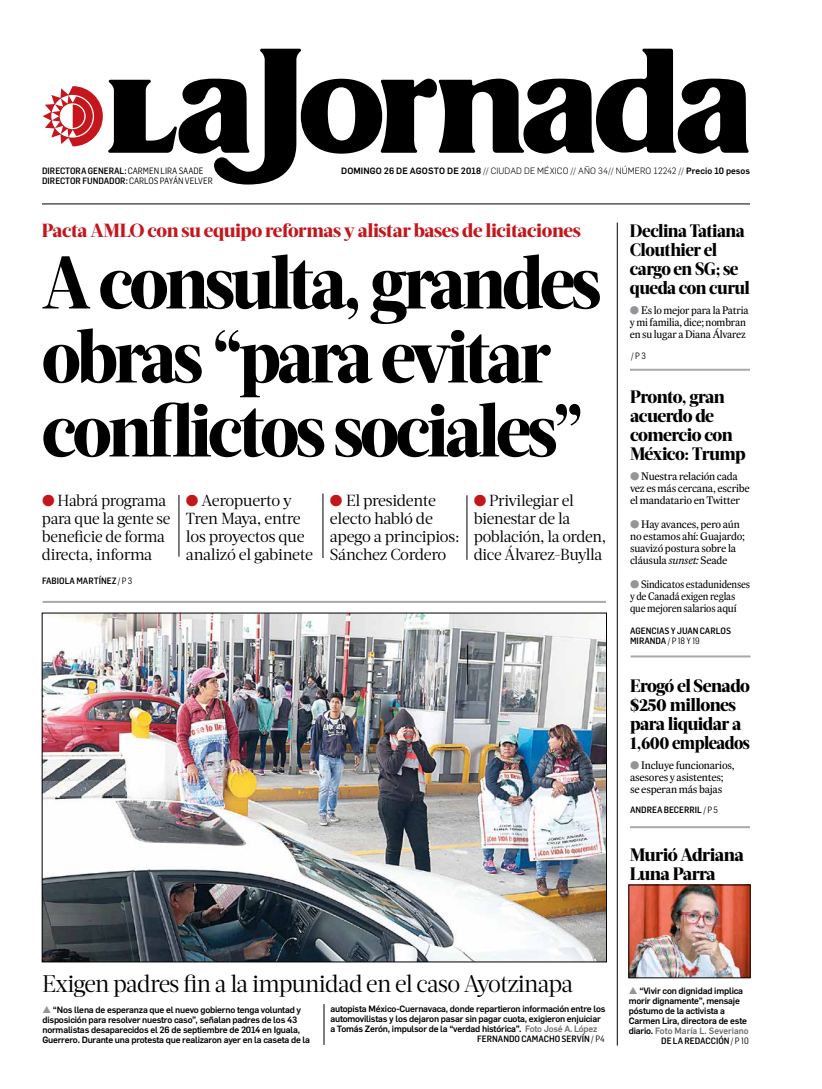
<style>
.page{position:relative;width:822px;height:1089px;background:#fff}
.page>*{position:absolute;margin:0;border:0;box-sizing:border-box;transform-origin:0 0}
.t1{font:800 74px/74px "Acta Headline";letter-spacing:-.05em;color:#000;scale:.94 1}
.t2{font:24px "Acta Headline";letter-spacing:-.035em;color:#000}
.t3{font:800 19px "Acta Headline";letter-spacing:-.02em;color:#c4161c}
.t4{font:800 18px/19px "Acta Headline";letter-spacing:-.03em;color:#000}
.t5{font:800 18px/19px "Acta Headline";letter-spacing:-.03em;color:#000;scale:.95 1}
.t6{font:16px/18px "Acta Deck";letter-spacing:-.025em;color:#000}
.t7{font:16px/18px "Acta Deck";letter-spacing:-.025em;color:#000;scale:.96 1}
.t8{font:11px/12px "Expresso Tx";letter-spacing:-.02em;color:#000}
.t9{font:11px/12px "Expresso Tx";letter-spacing:-.02em;color:#000;scale:.93 1}
.t10{font:500 9px/10px "Flama";letter-spacing:-.02em;color:#000}
.t11{font:500 9px/10px "Flama Semicond";color:#000}
.t12{font:300 9px "Flama";letter-spacing:.01em;color:#000}
.t13{font:9px "Flama Semicond";color:#000}
.s1{font-weight:400}
.s2{font-weight:500}
.s3{color:#c4161c}
.s4{color:#939598}
.s5{font-style:italic}
.s6{color:#6d6e71}
</style>
<div class="page">
<svg style="left:43px;top:49px;width:706px;height:136px"></svg>
<hr style="left:617px;top:222px;width:1px;height:824px;background:#000">
<img style="left:44px;top:615px;width:561px;height:345px">
<hr style="left:42px;top:204px;width:708px;height:1px;background:#000">
<hr style="left:323px;top:494px;width:1px;height:64px;background:#000">
<hr style="left:467px;top:495px;width:1px;height:65px;background:#000">
<hr style="left:179px;top:495px;width:1px;height:62px;background:#000">
<hr style="left:467px;top:645px;width:1px;height:40px;background:#000">
<hr style="left:630px;top:369px;width:120px;height:2px;background:#a7a9ac">
<hr style="left:631px;top:655px;width:120px;height:2px;background:#a7a9ac">
<hr style="left:43px;top:601px;width:563px;height:2px;background:#a7a9ac">
<hr style="left:630px;top:826px;width:120px;height:2px;background:#a7a9ac">
<img style="left:631px;top:887px;width:117px;height:89px">
<hr style="left:324px;top:1004px;width:1px;height:41px;background:#000">
<p class="t11" style="left:42px;top:166px;width:163px">DIRECTORA GENERAL: <span class="s1">CARMEN LIRA SAADE</span></p>
<p class="t12" style="left:341px;top:164px;width:410px"><span class="s2">domingo 26 DE agOsto de 2018</span> // CIUDAD DE MÉXICO // AÑO 34// NÚM ERO 12242 // <span class="s2">Precio 10 pesos</span></p>
<p class="t11" style="left:42px;top:176px;width:172px">DIRECTOR FUNDADOR: <span class="s1">CARLOS PAYÁN VELVER</span></p>
<h3 class="t3" style="left:42px;top:219px;width:540px">Pacta AMLO con su equipo reformas y alistar bases de licitaciones</h3>
<h1 class="t1" style="left:42px;top:246px;width:597px">A consulta, grandes obras “para evitar conflictos sociales”</h1>
<h3 class="t7" style="left:42px;top:492px;width:135px"><span class="s3">●</span> Habrá programa para que la gente se beneficie de forma directa, informa</h3>
<h3 class="t6" style="left:186px;top:492px;width:129px"><span class="s3">●</span> Aeropuerto y<br>Tren Maya, entre los proyectos que analizó el gabinete</h3>
<h3 class="t6" style="left:330px;top:492px;width:131px"><span class="s3">●</span> El presidente electo habló de apego a principios:<br>Sánchez Cordero</h3>
<h3 class="t6" style="left:474px;top:492px;width:134px"><span class="s3">●</span> Privilegiar el bienestar de la población, la orden, dice Álvarez-Buylla</h3>
<p class="t11" style="left:42px;top:576px;width:92px">FABIOLA MARTÍNEZ <span class="s1">/ P 3</span></p>
<h3 class="t5" style="left:630px;top:222px;width:128px">Declina Tatiana<br>Clouthier el cargo en SG; se queda con curul</h3>
<p class="t8" style="left:630px;top:304px;width:120px"><span class="s4">●</span> Es lo mejor para la Patria y mi familia, dice; nombran en su lugar a Diana Álvarez</p>
<p class="t13" style="left:631px;top:350px;width:16px">/ P 3</p>
<h3 class="t4" style="left:630px;top:387px;width:117px">Pronto, gran acuerdo de comercio con<br>México: Trump</h3>
<p class="t8" style="left:630px;top:470px;width:121px"><span class="s4">●</span> Nuestra relación cada vez es más cercana, escribe el mandatario en Twitter</p>
<p class="t8" style="left:630px;top:518px;width:116px"><span class="s4">●</span> Hay avances, pero aún no estamos ahí: Guajardo; suavizó postura sobre la cláusula <span class="s5">sunset:</span> Seade</p>
<p class="t9" style="left:630px;top:578px;width:131px"><span class="s4">●</span> Sindicatos estadunidenses y de Canadá exigen reglas que mejoren salarios aquí</p>
<p class="t11" style="left:630px;top:625px;width:102px">AGENCIAS Y JUAN CARLOS<br>MIRANDA <span class="s1">/ P 18 Y 19</span></p>
<h3 class="t4" style="left:630px;top:677px;width:121px">Erogó el Senado $250 millones para liquidar a<br>1,600 empleados</h3>
<p class="t8" style="left:630px;top:760px;width:106px"><span class="s4">●</span> Incluye funcionarios, asesores y asistentes; se esperan más bajas</p>
<p class="t11" style="left:630px;top:805px;width:90px">ANDREA BECERRIL <span class="s1">/ P 5</span></p>
<h3 class="t4" style="left:630px;top:845px;width:116px">Murió Adriana<br>Luna Parra</h3>
<h2 class="t2" style="left:42px;top:969px;width:533px">Exigen padres fin a la impunidad en el caso Ayotzinapa</h2>
<p class="t10" style="left:42px;top:1004px;width:269px"><span class="s4">▲</span> “Nos llena de esperanza que el nuevo gobierno tenga voluntad y disposición para resolver nuestro caso”, señalan padres de los 43 normalistas desaparecidos el 26 de septiembre de 2014 en Iguala, Guerrero. Durante una protesta que realizaron ayer en la caseta de la</p>
<p class="t10" style="left:330px;top:1004px;width:277px">autopista México-Cuernavaca, donde repartieron información entre los automovilistas y los dejaron pasar sin pagar cuota, exigieron enjuiciar a Tomás Zerón, impulsor de la “verdad histórica”. <span class="s6">Foto José A. López</span></p>
<p class="t11" style="left:477px;top:1034px;width:129px">FERNANDO CAMACHO SERVÍN <span class="s1">/ P4</span></p>
<p class="t10" style="left:629px;top:985px;width:121px"><span class="s4">▲</span> “Vivir con dignidad implica morir dignamente”, mensaje póstumo de la activista a<br>Carmen Lira, directora de este diario. <span class="s6">Foto María L. Severiano</span></p>
<p class="t11" style="left:661px;top:1036px;width:89px">DE LA REDACCIÓN <span class="s1">/ P 10</span></p>
</div>
